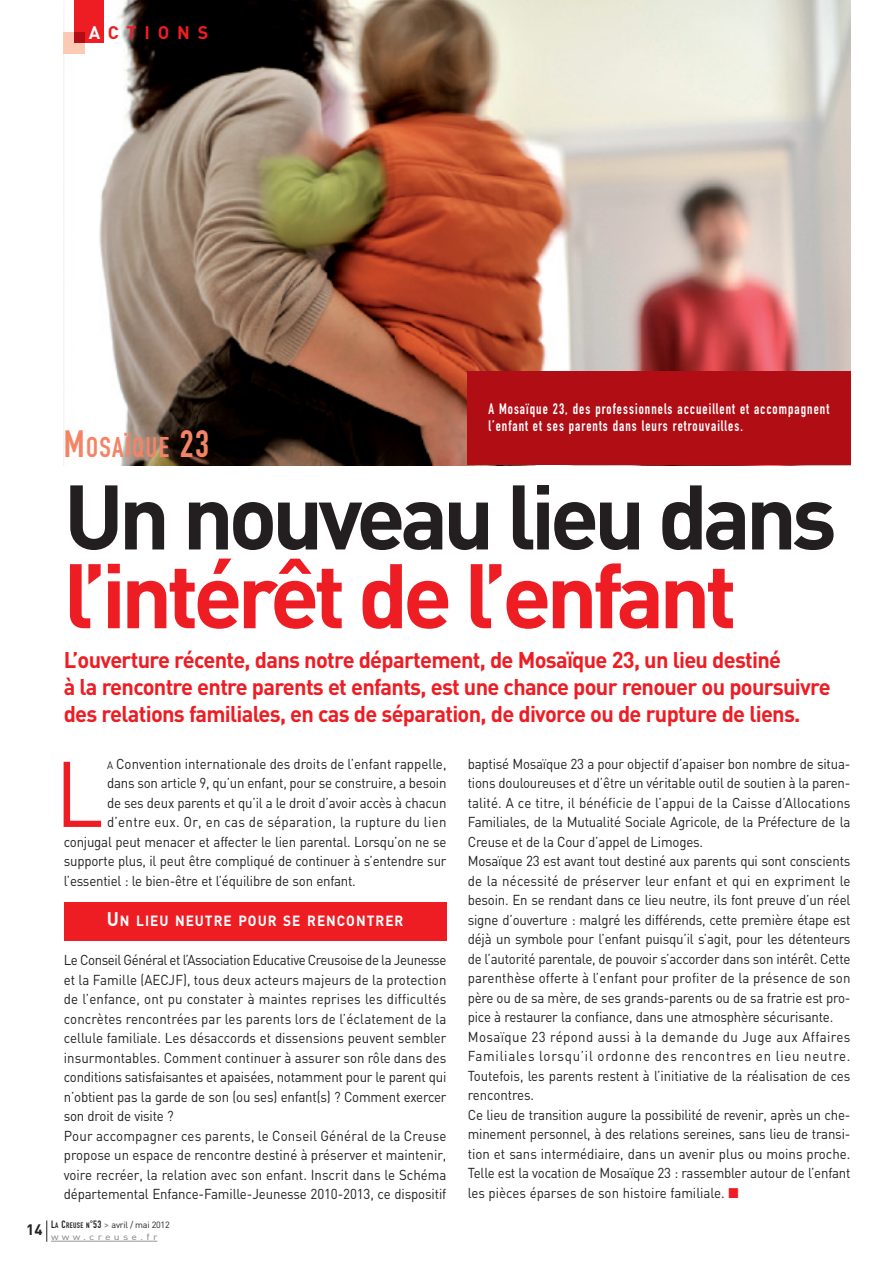
<style>
.page{position:relative;width:893px;height:1263px;background:#fff}
.page>*{position:absolute;margin:0;border:0;box-sizing:border-box;transform-origin:0 0}
.t1{font:91.5px "DIN";color:#ee1d23;scale:.93 1}
.t2{font:700 90px "DIN";letter-spacing:-.06em;color:#ee1d23}
.t3{font:700 90px "DIN";letter-spacing:-.06em;color:#231f20}
.t4{font:28.2px "DIN Engschrift";letter-spacing:.05em;color:#f48465}
.t5{font:700 22.5px/27px "DIN";letter-spacing:-.035em;color:#ee1d23}
.t6{font:700 18px "DIN";letter-spacing:.435em;color:#ee1d23}
.t7{font:15px/17.2px "DIN Engschrift";letter-spacing:.075em;color:#fff;scale:.93 1}
.t8{font:700 15px "DIN";color:#231f20}
.t9{font:700 14.7px "DIN";letter-spacing:.07em;color:#fff;scale:.93 1}
.t10{font:14.25px/19.5px "DIN";letter-spacing:-.015em;color:#231f20;scale:.93 1}
.t11{font:14.25px "DIN";letter-spacing:.02em;color:#231f20;scale:.93 1}
.t12{font:9px/12px "DIN";letter-spacing:-.025em;color:#231f20}
.s1{color:#fff}
.s2{font-size:37.5px}
.s3{font-size:10.65px}
.s4{font-size:19.5px}
.s5{font-family:"DIN Engschrift";font-size:10.5px}
.s6{font-family:"DIN Engschrift";font-size:7.8px}
.s7{font-weight:700;color:#939598}
.s8{color:#808285}
.s9{color:#ee1d23}
</style>
<div class="page">
<div style="left:64px;top:902px;width:382px;height:38px;background:#ee1d23"></div>
<hr style="left:51px;top:1241px;width:106px;height:1px;background:#939598">
<svg style="left:47px;top:1220px;width:1px;height:22px"></svg>
<img style="left:64px;top:0;width:786px;height:465px">
<div style="left:74px;top:0;width:30px;height:43px;background:#ee1d23"></div>
<div style="left:64px;top:32px;width:21px;height:21px;background:#fcc9b4"></div>
<div style="left:74px;top:32px;width:11px;height:11px;background:#b00d15"></div>
<div style="left:467px;top:371px;width:383px;height:94px;background:#b00d15"></div>
<p class="t6" style="left:89px;top:22px;width:121px"><span class="s1">A</span>CTIONS</p>
<p class="t7" style="left:488px;top:401px;width:368px">A Mosaïque 23, des professionnels accueillent et accompagnent l’enfant et ses parents dans leurs retrouvailles.</p>
<h3 class="t4" style="left:64px;top:437px;width:147px"><span class="s2">M</span>OSAÏQUE <span class="s2">23</span></h3>
<h2 class="t3" style="left:64px;top:464px;width:774px">Un nouveau lieu dans</h2>
<h2 class="t2" style="left:64px;top:542px;width:675px">l’intérêt de l’enfant</h2>
<p class="t5" style="left:64px;top:646px;width:768px">L’ouverture récente, dans notre département, de Mosaïque 23, un lieu destiné<br>à la rencontre entre parents et enfants, est une chance pour renouer ou poursuivre des relations familiales, en cas de séparation, de divorce ou de rupture de liens.</p>
<p class="t8" style="left:26px;top:1221px;width:18px">14</p>
<p class="t10" style="left:107px;top:753px;width:366px"><span class="s3">A</span> Convention internationale des droits de l’enfant rappelle,</p>
<p class="t10" style="left:107px;top:773px;width:366px">dans son article 9, qu’un enfant, pour se construire, a besoin</p>
<p class="t10" style="left:107px;top:792px;width:366px">de ses deux parents et qu’il a le droit d’avoir accès à chacun</p>
<p class="t11" style="left:107px;top:813px;width:366px">d’entre eux. Or, en cas de séparation, la rupture du lien</p>
<p class="t10" style="left:64px;top:831px;width:413px">conjugal peut menacer et affecter le lien parental. Lorsqu’on ne se</p>
<p class="t10" style="left:64px;top:851px;width:413px">supporte plus, il peut être compliqué de continuer à s’entendre sur</p>
<p class="t10" style="left:64px;top:870px;width:316px">l’essentiel : le bien-être et l’équilibre de son enfant.</p>
<p class="t9" style="left:107px;top:912px;width:320px"><span class="s4">U</span>N LIEU NEUTRE POUR SE RENCONTRER</p>
<p class="t10" style="left:64px;top:950px;width:413px">Le Conseil Général et l’Association Educative Creusoise de la Jeunesse et la Famille (AECJF), tous deux acteurs majeurs de la protection de l’enfance, ont pu constater à maintes reprises les difficultés concrètes rencontrées par les parents lors de l’éclatement de la cellule familiale. Les désaccords et dissensions peuvent sembler insurmontables. Comment continuer à assurer son rôle dans des conditions satisfaisantes et apaisées, notamment pour le parent qui n’obtient pas la garde de son (ou ses) enfant(s) ? Comment exercer son droit de visite ?<br>Pour accompagner ces parents, le Conseil Général de la Creuse propose un espace de rencontre destiné à préserver et maintenir, voire recréer, la relation avec son enfant. Inscrit dans le Schéma départemental Enfance-Famille-Jeunesse 2010-2013, ce dispositif</p>
<h1 class="t1" style="left:55px;top:740px;width:54px">L</h1>
<p class="t12" style="left:51px;top:1218px;width:120px"><span class="s5">L</span><span class="s6">A</span> <span class="s5">C</span><span class="s6">REUSE N</span><span class="s5">°53</span> <span class="s7">&gt;</span> avril / mai 2012 <span class="s8">www.creuse.fr</span></p>
<p class="t10" style="left:468px;top:753px;width:413px">baptisé Mosaïque 23 a pour objectif d’apaiser bon nombre de situa&shy;tions douloureuses et d’être un véritable outil de soutien à la paren&shy;talité. A ce titre, il bénéficie de l’appui de la Caisse d’Allocations Familiales, de la Mutualité Sociale Agricole, de la Préfecture de la Creuse et de la Cour d’appel de Limoges.<br>Mosaïque 23 est avant tout destiné aux parents qui sont conscients de la nécessité de préserver leur enfant et qui en expriment le besoin. En se rendant dans ce lieu neutre, ils font preuve d’un réel signe d’ouverture : malgré les différends, cette première étape est déjà un symbole pour l’enfant puisqu’il s’agit, pour les détenteurs de l’autorité parentale, de pouvoir s’accorder dans son intérêt. Cette parenthèse offerte à l’enfant pour profiter de la présence de son père ou de sa mère, de ses grands-parents ou de sa fratrie est pro&shy;pice à restaurer la confiance, dans une atmosphère sécurisante.<br>Mosaïque 23 répond aussi à la demande du Juge aux Affaires Familiales lorsqu’il ordonne des rencontres en lieu neutre.<br>Toutefois, les parents restent à l’initiative de la réalisation de ces rencontres.<br>Ce lieu de transition augure la possibilité de revenir, après un che&shy;minement personnel, à des relations sereines, sans lieu de transi&shy;tion et sans intermédiaire, dans un avenir plus ou moins proche.<br>Telle est la vocation de Mosaïque 23 : rassembler autour de l’enfant les pièces éparses de son histoire familiale. <span class="s9">■</span></p>
</div>
